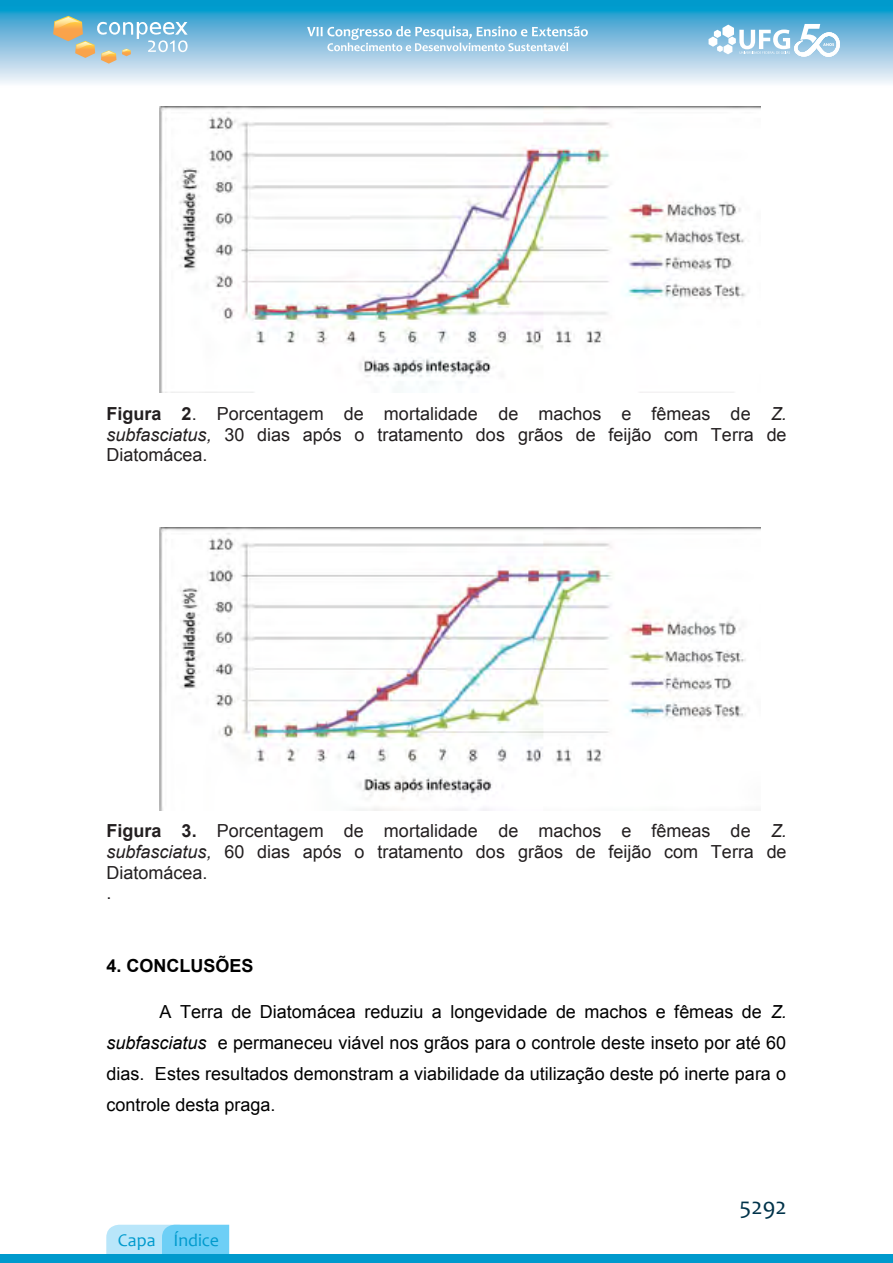
<style>
.page{position:relative;width:893px;height:1263px;background:#fff}
.page>*{position:absolute;margin:0;border:0;box-sizing:border-box;transform-origin:0 0}
.t1{font:24px "Candara";color:#00334a}
.t2{font:18px/20.7px "Arial";color:#231f20;text-align:justify}
.t3{font:18px/31.2px "Arial";color:#000;text-align:justify}
.t4{font:700 18px "Arial";color:#000}
.t5{font:18px "Candara";letter-spacing:-.005em;color:#009acd}
.s1{font-weight:700}
.s2{font-style:italic}
</style>
<div class="page">
<svg style="left:106px;top:1225px;width:123px;height:29px;background:#91d9f7"></svg>
<svg style="left:0;top:1px;width:893px;height:83px;background:#80c3e1"></svg>
<svg style="left:708px;top:24px;width:132px;height:33px"></svg>
<svg style="left:53px;top:16px;width:135px;height:48px;background:#a1c3cd"></svg>
<svg style="left:307px;top:26px;width:281px;height:25px;background:#9ccae5"></svg>
<img style="left:159px;top:106px;width:601px;height:287px">
<img style="left:159px;top:528px;width:601px;height:282px">
<div style="left:0;top:1254px;width:893px;height:9px;background:#009acd"></div>
<p class="t2" style="left:106px;top:403px;width:682px"><span class="s1">Figura 2</span>. Porcentagem de mortalidade de machos e fêmeas de <span class="s2">Z. subfasciatus,</span> 30 dias após o tratamento dos grãos de feijão com Terra de Diatomácea.</p>
<p class="t2" style="left:106px;top:820px;width:682px;text-align:left"><span class="s1">Figura 3.</span> Porcentagem de mortalidade de machos e fêmeas de <span class="s2">Z. subfasciatus,</span> 60 dias após o tratamento dos grãos de feijão com Terra de Diatomácea.<br>.</p>
<p class="t4" style="left:106px;top:954px;width:149px">4. CONCLUSÕES</p>
<p class="t3" style="left:106px;top:996px;width:682px;text-indent:53px">A Terra de Diatomácea reduziu a longevidade de machos e fêmeas de <span class="s2">Z. subfasciatus</span> e permaneceu viável nos grãos para o controle deste inseto por até 60 dias. Estes resultados demonstram a viabilidade da utilização deste pó inerte para o controle desta praga.</p>
<p class="t5" style="left:118px;top:1229px;width:103px">Capa Índice</p>
<h1 class="t1" style="left:739px;top:1192px;width:49px">5292</h1>
</div>
